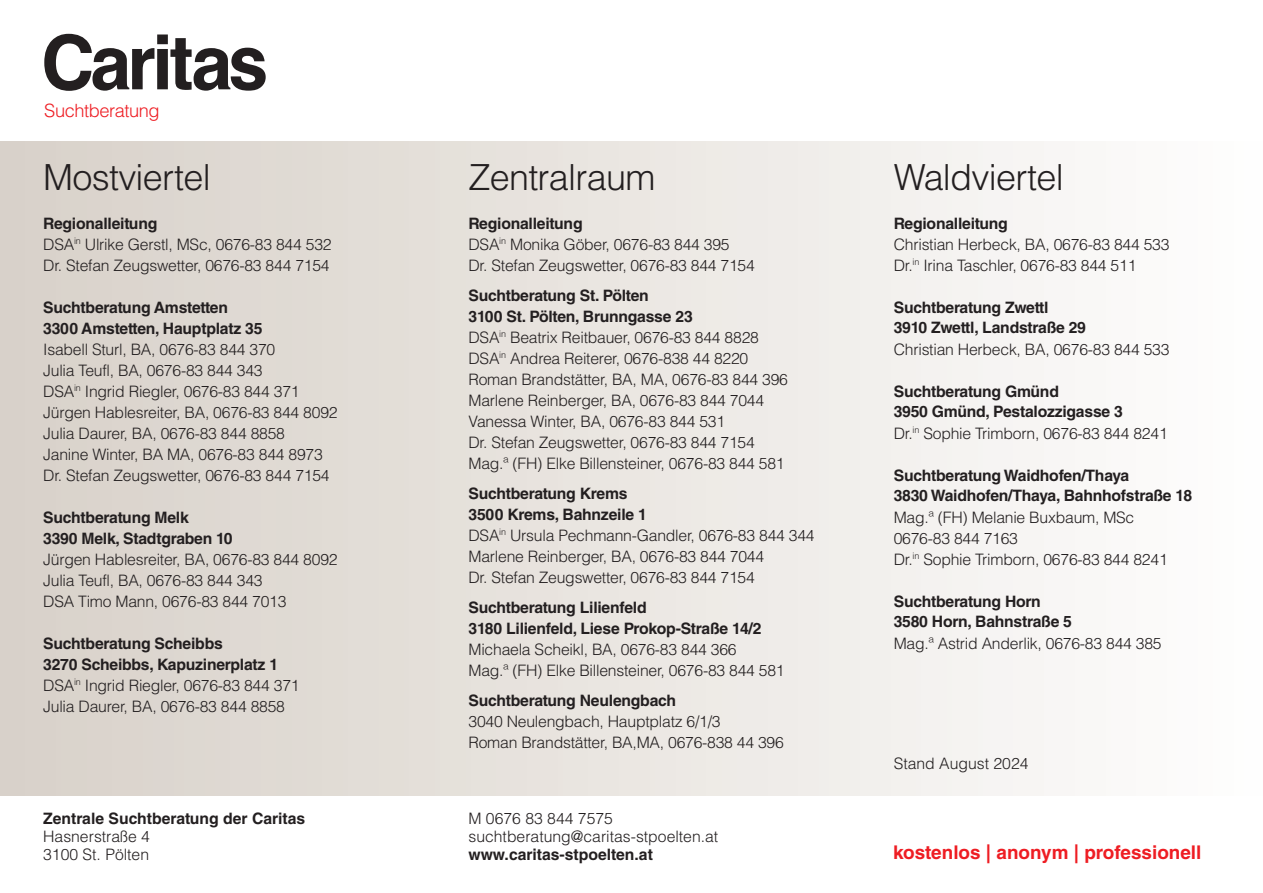
<style>
.page{position:relative;width:1263px;height:893px;background:#fff}
.page>*{position:absolute;margin:0;border:0;box-sizing:border-box;transform-origin:0 0}
.t1{font:300 36px "Helvetica LT Std";letter-spacing:-.02em;color:#231f20}
.t2{font:700 18.9px "Helvetica LT Std";color:#ee1d23}
.t3{font:300 18.3px "Helvetica LT Std";letter-spacing:-.025em;color:#ee1d23}
.t4{font:300 15.75px/21px "Helvetica LT Std";letter-spacing:-.015em;color:#231f20}
.t5{font:700 15.75px/21px "Helvetica LT Std";letter-spacing:-.015em;color:#231f20}
.s1{font-weight:700}
.s2{font-weight:300}
</style>
<div class="page">
<div style="left:0;top:141px;width:1263px;height:655px;background:linear-gradient(to right,#d7d0c8,#fefefd)"></div>
<svg style="left:44px;top:34px;width:222px;height:57px"></svg>
<p class="t3" style="left:44px;top:99px;width:117px">Suchtberatung</p>
<h1 class="t1" style="left:43px;top:154px;width:169px">Mostviertel</h1>
<p class="t4" style="left:43px;top:212px;width:290px"><span class="s1">Regionalleitung<br></span>DSA<sup>in</sup> Ulrike Gerstl, MSc, 0676-83 844 532<br>Dr. Stefan Zeugswetter, 0676-83 844 7154</p>
<p class="t5" style="left:43px;top:296px;width:221px">Suchtberatung Amstetten<br>3300 Amstetten, Hauptplatz 35</p>
<p class="t4" style="left:43px;top:338px;width:296px">Isabell Sturl, BA, 0676-83 844 370<br>Julia Teufl, BA, 0676-83 844 343<br>DSA<sup>in</sup> Ingrid Riegler, 0676-83 844 371<br>Jürgen Hablesreiter, BA, 0676-83 844 8092<br>Julia Daurer, BA, 0676-83 844 8858<br>Janine Winter, BA MA, 0676-83 844 8973<br>Dr. Stefan Zeugswetter, 0676-83 844 7154</p>
<p class="t5" style="left:43px;top:506px;width:191px">Suchtberatung Melk<br>3390 Melk, Stadtgraben 10</p>
<p class="t4" style="left:43px;top:548px;width:296px">Jürgen Hablesreiter, BA, 0676-83 844 8092<br>Julia Teufl, BA, 0676-83 844 343<br>DSA Timo Mann, 0676-83 844 7013</p>
<p class="t4" style="left:43px;top:632px;width:258px"><span class="s1">Suchtberatung Scheibbs<br>3270 Scheibbs, Kapuzinerplatz 1<br></span>DSA<sup>in</sup> Ingrid Riegler, 0676-83 844 371<br>Julia Daurer, BA, 0676-83 844 8858</p>
<p class="t5" style="left:43px;top:807px;width:264px">Zentrale Suchtberatung der Caritas</p>
<p class="t4" style="left:43px;top:827px;width:108px;line-height:18px">Hasnerstraße 4<br>3100 St. Pölten</p>
<h1 class="t1" style="left:468px;top:154px;width:188px">Zentralraum</h1>
<p class="t4" style="left:468px;top:212px;width:288px"><span class="s1">Regionalleitung<br></span>DSA<sup>in</sup> Monika Göber, 0676-83 844 395<br>Dr. Stefan Zeugswetter, 0676-83 844 7154</p>
<p class="t4" style="left:468px;top:284px;width:321px"><span class="s1">Suchtberatung St. Pölten<br>3100 St. Pölten, Brunngasse 23<br></span>DSA<sup>in</sup> Beatrix Reitbauer, 0676-83 844 8828<br>DSA<sup>in</sup> Andrea Reiterer, 0676-838 44 8220<br>Roman Brandstätter, BA, MA, 0676-83 844 396<br>Marlene Reinberger, BA, 0676-83 844 7044<br>Vanessa Winter, BA, 0676-83 844 531<br>Dr. Stefan Zeugswetter, 0676-83 844 7154<br>Mag.a (FH) Elke Billensteiner, 0676-83 844 581</p>
<p class="t4" style="left:468px;top:482px;width:348px"><span class="s1">Suchtberatung Krems<br>3500 Krems, Bahnzeile 1<br></span>DSA<sup>in</sup> Ursula Pechmann-Gandler, 0676-83 844 344<br>Marlene Reinberger, BA, 0676-83 844 7044<br>Dr. Stefan Zeugswetter, 0676-83 844 7154</p>
<p class="t5" style="left:468px;top:596px;width:294px">Suchtberatung Lilienfeld<br>3180 Lilienfeld, Liese Prokop-Straße 14/2</p>
<p class="t4" style="left:468px;top:638px;width:318px">Michaela Scheikl, BA, 0676-83 844 366<br>Mag.a (FH) Elke Billensteiner, 0676-83 844 581</p>
<p class="t5" style="left:468px;top:689px;width:209px">Suchtberatung Neulengbach</p>
<p class="t4" style="left:468px;top:710px;width:317px">3040 Neulengbach, Hauptplatz 6/1/3<br>Roman Brandstätter, BA,MA, 0676-838 44 396</p>
<p class="t4" style="left:468px;top:809px;width:251px;line-height:18px">M 0676 83 844 7575 suchtberatung@caritas-stpoelten.at</p>
<p class="t5" style="left:468px;top:843px;width:186px">www.caritas-stpoelten.at</p>
<h1 class="t1" style="left:894px;top:154px;width:172px">Waldviertel</h1>
<p class="t5" style="left:894px;top:212px;width:116px">Regionalleitung</p>
<p class="t4" style="left:894px;top:234px;width:277px">Christian Herbeck, BA, 0676-83 844 533<br>Dr.<sup>in</sup> Irina Taschler, 0676-83 844 511</p>
<p class="t5" style="left:894px;top:296px;width:194px">Suchtberatung Zwettl<br>3910 Zwettl, Landstraße 29</p>
<p class="t4" style="left:894px;top:338px;width:277px">Christian Herbeck, BA, 0676-83 844 533</p>
<p class="t5" style="left:894px;top:380px;width:275px">Suchtberatung Gmünd<br>3950 Gmünd, Pestalozzigasse 3<br><span class="s2">Dr.</span><sup>in</sup> <span class="s2">Sophie Trimborn, 0676-83 844 8241</span></p>
<p class="t5" style="left:894px;top:465px;width:300px;line-height:20.1px">Suchtberatung Waidhofen/Thaya<br>3830 Waidhofen/Thaya, Bahnhofstraße 18</p>
<p class="t4" style="left:894px;top:507px;width:275px">Mag.a (FH) Melanie Buxbaum, MSc<br>0676-83 844 7163<br>Dr.<sup>in</sup> Sophie Trimborn, 0676-83 844 8241</p>
<p class="t5" style="left:894px;top:590px;width:180px">Suchtberatung Horn<br>3580 Horn, Bahnstraße 5</p>
<p class="t4" style="left:894px;top:632px;width:269px">Mag.a Astrid Anderlik, 0676-83 844 385</p>
<p class="t4" style="left:894px;top:753px;width:136px">Stand August 2024</p>
<p class="t2" style="left:893px;top:841px;width:310px">kostenlos | anonym | professionell</p>
</div>
